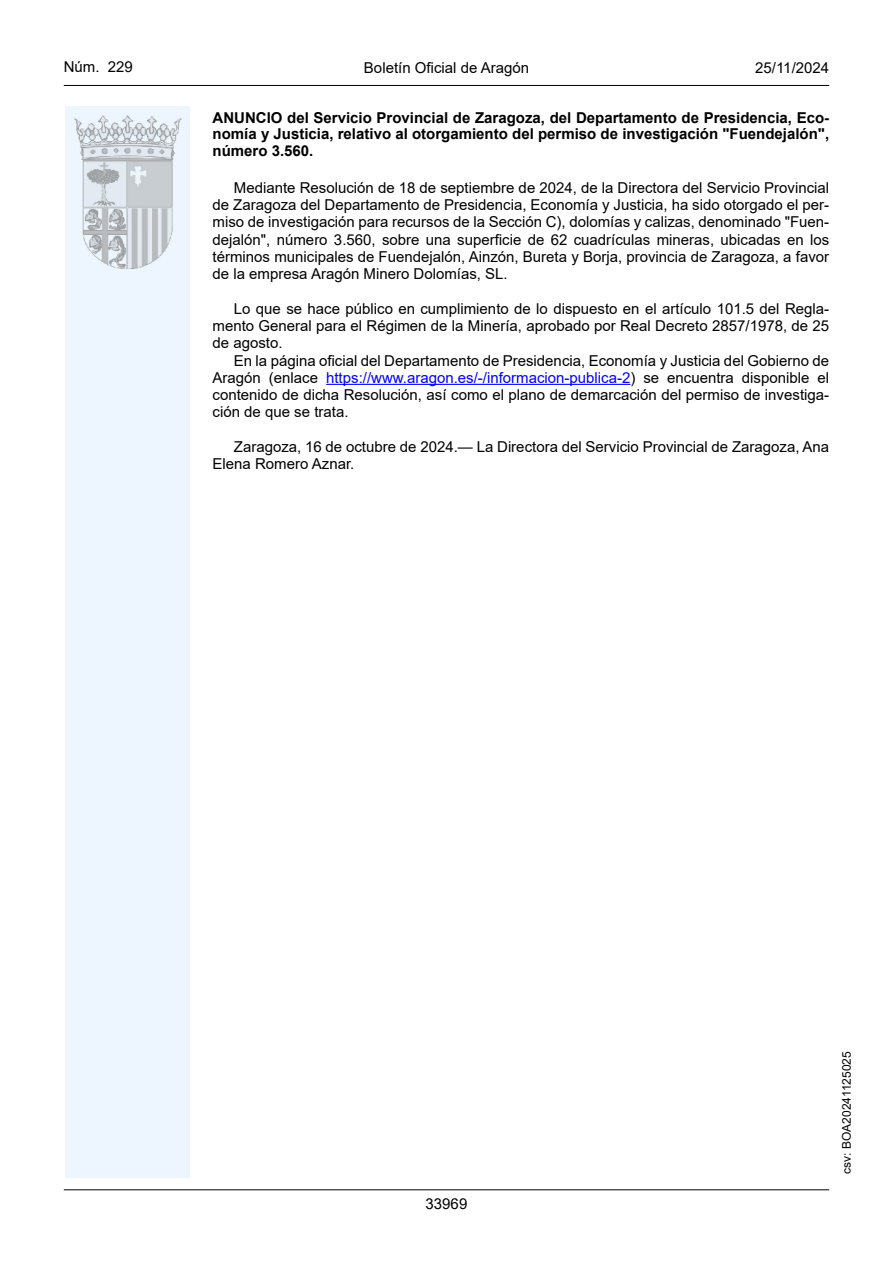
<style>
.page{position:relative;width:893px;height:1263px;background:#fff}
.page>*{position:absolute;margin:0;border:0;box-sizing:border-box;transform-origin:0 0}
.inicio_de_parrafo{font:15px/17.2px "Arial";color:#000;text-align:justify}
.Titulo_text{font:700 15px/16.5px "Arial";color:#000;text-align:justify}
.estilo_head-c{font:15px "Arial";color:#000}
.estilo_head-d{font:15px "Arial MT2";color:#000}
.estilo_head-i{font:15px "Arial MT2";color:#000}
.numero_pagina{font:15px "Arial MT2";color:#000}
.estilo_head-i-2{font:12px "Arial MT2";color:#000}
.s1{color:#0000fa}
</style>
<div class="page">
<hr style="left:64px;top:1189px;width:765px;height:1px;background:#000">
<hr style="left:64px;top:85px;width:765px;height:1px;background:#000">
<div style="left:65px;top:106px;width:125px;height:1072px;background:#edf6fe"></div>
<img style="left:75px;top:115px;width:106px;height:153px">
<hr style="left:326px;top:384px;width:304px;height:1px;background:#0000fa">
<p class="estilo_head-i" style="left:64px;top:57px;width:71px">Núm. 229</p>
<p class="estilo_head-c" style="left:364px;top:57px;width:167px">Boletín Oficial de Aragón</p>
<p class="estilo_head-d" style="left:755px;top:57px;width:75px">25/11/2024</p>
<p class="Titulo_text" style="left:213px;top:110px;width:618px">ANUNCIO del Servicio Provincial de Zaragoza, del Departamento de Presidencia, Eco&shy;nomía y Justicia, relativo al otorgamiento del permiso de investigación "Fuendejalón", número 3.560.</p>
<p class="inicio_de_parrafo" style="left:213px;top:179px;width:618px;text-indent:21px">Mediante Resolución de 18 de septiembre de 2024, de la Directora del Servicio Provincial de Zaragoza del Departamento de Presidencia, Economía y Justicia, ha sido otorgado el per&shy;miso de investigación para recursos de la Sección C), dolomías y calizas, denominado "Fuen&shy;dejalón", número 3.560, sobre una superficie de 62 cuadrículas mineras, ubicadas en los términos municipales de Fuendejalón, Ainzón, Bureta y Borja, provincia de Zaragoza, a favor de la empresa Aragón Minero Dolomías, SL.</p>
<p class="inicio_de_parrafo" style="left:213px;top:300px;width:618px;text-indent:21px">Lo que se hace público en cumplimiento de lo dispuesto en el artículo 101.5 del Regla&shy;mento General para el Régimen de la Minería, aprobado por Real Decreto 2857/1978, de 25 de agosto.</p>
<p class="inicio_de_parrafo" style="left:213px;top:351px;width:618px;text-indent:21px">En la página oficial del Departamento de Presidencia, Economía y Justicia del Gobierno de Aragón (enlace <span class="s1">https://www.aragon.es/-/informacion-publica-2</span>) se encuentra disponible el contenido de dicha Resolución, así como el plano de demarcación del permiso de investiga&shy;ción de que se trata.</p>
<p class="inicio_de_parrafo" style="left:213px;top:438px;width:618px;text-indent:21px">Zaragoza, 16 de octubre de 2024.— La Directora del Servicio Provincial de Zaragoza, Ana<br>Elena Romero Aznar.</p>
<p class="numero_pagina" style="left:426px;top:1193px;width:43px">33969</p>
<p class="estilo_head-i-2" style="left:838px;top:1174px;width:124px;rotate:-90deg">csv: BOA20241125025</p>
</div>
